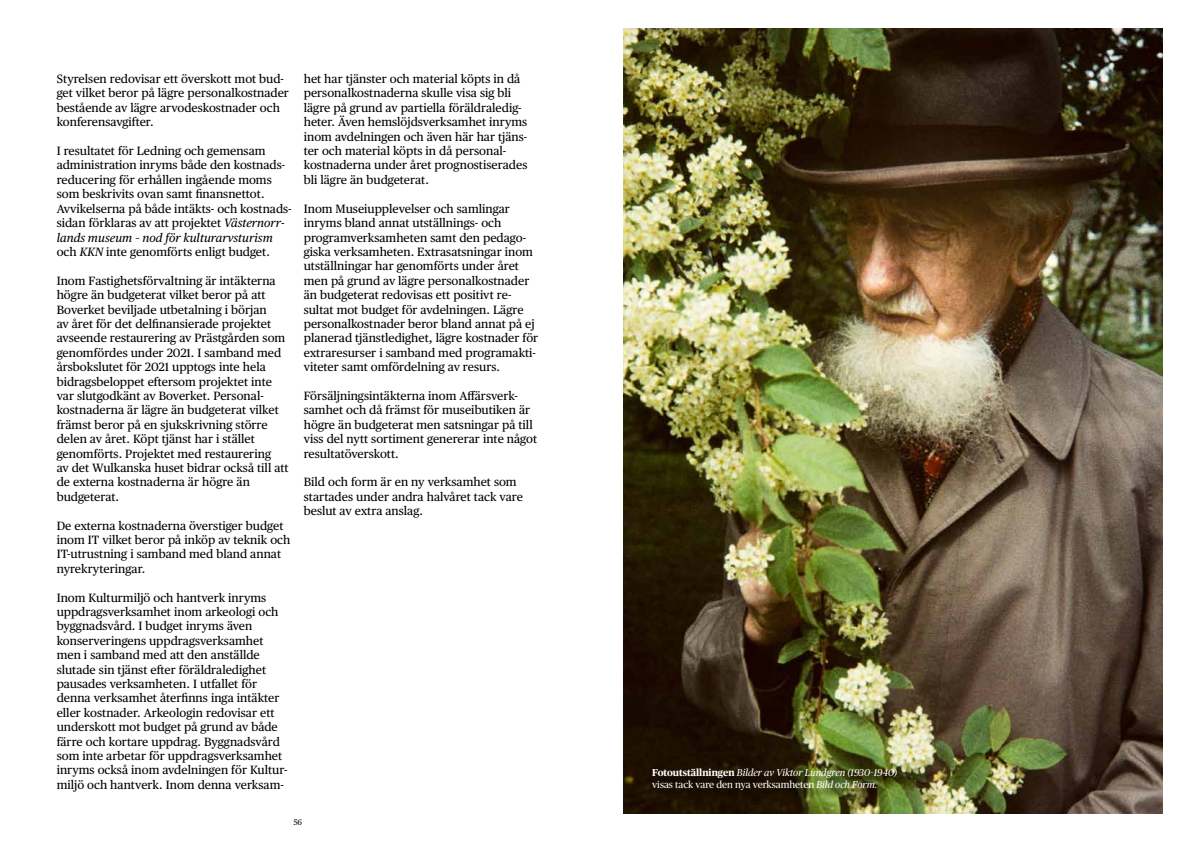
<style>
.page{position:relative;width:1191px;height:842px;background:#fff}
.page>*{position:absolute;margin:0;border:0;box-sizing:border-box;transform-origin:0 0}
.t1{font:12px/14.4px "Publico Text";color:#000}
.t2{font:italic 10px/12px "Publico Headline";color:#fff}
.t3{font:8px "Publico Text";color:#000}
.s1{font-style:italic}
.s2{font-weight:700;font-style:normal}
.s3{font-style:normal}
</style>
<div class="page">
<img style="left:624px;top:28px;width:538px;height:786px">
<div style="left:654px;top:770px;width:255px;height:32px;background:#000;opacity:.75"></div>
<p class="t1" style="left:57px;top:71px;width:234px">Styrelsen redovisar ett överskott mot bud&shy;get vilket beror på lägre personalkostnader bestående av lägre arvodeskostnader och konferensavgifter.</p>
<p class="t1" style="left:57px;top:143px;width:236px">I resultatet för Ledning och gemensam administration inryms både den kostnads&shy;reducering för erhållen ingående moms som beskrivits ovan samt finansnettot.<br>Avvikelserna på både intäkts- och kostnads&shy;sidan förklaras av att projektet <span class="s1">Västernorr&shy;lands museum – nod för kulturarvsturism </span>och <span class="s1">KKN</span> inte genomförts enligt budget.</p>
<p class="t1" style="left:57px;top:273px;width:233px">Inom Fastighetsförvaltning är intäkterna högre än budgeterat vilket beror på att Boverket beviljade utbetalning i början<br>av året för det delfinansierade projektet avseende restaurering av Prästgården som genomfördes under 2021. I samband med årsbokslutet för 2021 upptogs inte hela bidragsbeloppet eftersom projektet inte var slutgodkänt av Boverket. Personal&shy;kostnaderna är lägre än budgeterat vilket främst beror på en sjukskrivning större delen av året. Köpt tjänst har i stället genomförts. Projektet med restaurering<br>av det Wulkanska huset bidrar också till att de externa kostnaderna är högre än budgeterat.</p>
<p class="t1" style="left:57px;top:517px;width:235px">De externa kostnaderna överstiger budget inom IT vilket beror på inköp av teknik och IT-utrustning i samband med bland annat nyrekryteringar.</p>
<p class="t1" style="left:57px;top:589px;width:232px">Inom Kulturmiljö och hantverk inryms uppdragsverksamhet inom arkeologi och byggnadsvård. I budget inryms även konserveringens uppdragsverksamhet men i samband med att den anställde slutade sin tjänst efter föräldraledighet pausades verksamheten. I utfallet för denna verksamhet återfinns inga intäkter eller kostnader. Arkeologin redovisar ett underskott mot budget på grund av både färre och kortare uppdrag. Byggnadsvård som inte arbetar för uppdragsverksamhet inryms också inom avdelningen för Kultur&shy;miljö och hantverk. Inom denna verksam-</p>
<p class="t1" style="left:304px;top:71px;width:225px">het har tjänster och material köpts in då personalkostnaderna skulle visa sig bli lägre på grund av partiella föräldraledig&shy;heter. Även hemslöjdsverksamhet inryms inom avdelningen och även här har tjäns&shy;ter och material köpts in då personal&shy;kostnaderna under året prognostiserades bli lägre än budgeterat.</p>
<p class="t1" style="left:304px;top:201px;width:236px">Inom Museiupplevelser och samlingar inryms bland annat utställnings- och programverksamheten samt den pedago&shy;giska verksamheten. Extrasatsningar inom utställningar har genomförts under året men på grund av lägre personalkostnader än budgeterat redovisas ett positivt re&shy;sultat mot budget för avdelningen. Lägre personalkostnader beror bland annat på ej planerad tjänstledighet, lägre kostnader för extraresurser i samband med programakti&shy;viteter samt omfördelning av resurs.</p>
<p class="t1" style="left:304px;top:388px;width:235px">Försäljningsintäkterna inom Affärsverk&shy;samhet och då främst för museibutiken är högre än budgeterat men satsningar på till viss del nytt sortiment genererar inte något resultatöverskott.</p>
<p class="t1" style="left:304px;top:474px;width:221px">Bild och form är en ny verksamhet som startades under andra halvåret tack vare beslut av extra anslag.</p>
<p class="t3" style="left:293px;top:816px;width:10px">56</p>
<p class="t2" style="left:652px;top:765px;width:246px"><span class="s2">Fotoutställningen</span> Bilder av Viktor Lundgren (1930–1940) <span class="s3">visas tack vare den nya verksamheten</span> Bild och Form.</p>
</div>
